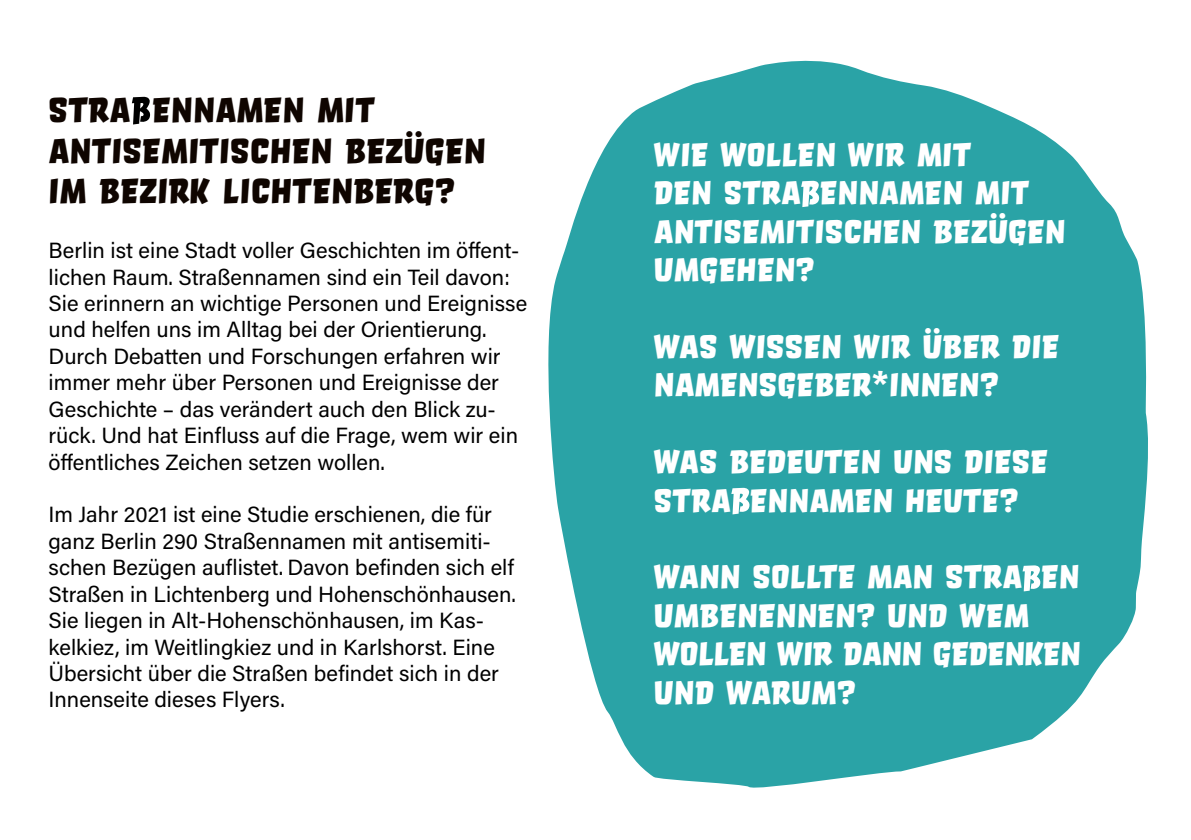
<style>
.page{position:relative;width:1191px;height:840px;background:#fff}
.page>*{position:absolute;margin:0;border:0;box-sizing:border-box;transform-origin:0 0}
.t1{font:34px/40.8px "Orgovan Brush";color:#0f0500}
.t2{font:32px/38.4px "Orgovan Brush";color:#fff}
.t3{font:22px/26.4px "Acumin Variable Concept";color:#000}
.s1{color:#fff}
.s2{color:#2aa3a7}
</style>
<div class="page">
<svg style="left:548px;top:60px;width:600px;height:728px;fill:#2aa3a6"></svg>
<svg style="left:801px;top:180px;width:18px;height:27px"></svg>
<svg style="left:731px;top:487px;width:18px;height:27px"></svg>
<svg style="left:1022px;top:565px;width:18px;height:26px"></svg>
<svg style="left:132px;top:97px;width:18px;height:27px"></svg>
<h1 class="t1" style="left:49px;top:89px;width:439px">STRA<span class="s1">S</span>ENNAMEN MIT<br>ANTISEMITISCHEN BEZÜGEN<br>IM BEZIRK LICHTENBERG?</h1>
<p class="t3" style="left:49px;top:236px;width:480px">Berlin ist eine Stadt voller Geschichten im öffent&shy;lichen Raum. Straßennamen sind ein Teil davon:<br>Sie erinnern an wichtige Personen und Ereignisse und helfen uns im Alltag bei der Orientierung.<br>Durch Debatten und Forschungen erfahren wir immer mehr über Personen und Ereignisse der Geschichte – das verändert auch den Blick zu&shy;rück. Und hat Einfluss auf die Frage, wem wir ein öffentliches Zeichen setzen wollen.</p>
<p class="t3" style="left:49px;top:500px;width:469px">Im Jahr 2021 ist eine Studie erschienen, die für ganz Berlin 290 Straßennamen mit antisemiti&shy;schen Bezügen auflistet. Davon befinden sich elf Straßen in Lichtenberg und Hohenschönhausen.<br>Sie liegen in Alt-Hohenschönhausen, im Kas&shy;kelkiez, im Weitlingkiez und in Karlshorst. Eine Übersicht über die Straßen befindet sich in der Innenseite dieses Flyers.</p>
<h2 class="t2" style="left:654px;top:135px;width:413px">WIE WOLLEN WIR MIT<br>DEN STRA<span class="s2">S</span>ENNAMEN MIT<br>ANTISEMITISCHEN BEZÜGEN<br>UMGEHEN?</h2>
<h2 class="t2" style="left:654px;top:327px;width:407px">WAS WISSEN WIR ÜBER DIE<br>NAMENSGEBER*INNEN?</h2>
<h2 class="t2" style="left:654px;top:442px;width:396px">WAS BEDEUTEN UNS DIESE<br>STRA<span class="s2">S</span>ENNAMEN HEUTE?</h2>
<h2 class="t2" style="left:654px;top:557px;width:429px">WANN SOLLTE MAN STRA<span class="s2">S</span>EN<br>UMBENENNEN? UND WEM<br>WOLLEN WIR DANN GEDENKEN<br>UND WARUM?</h2>
</div>
